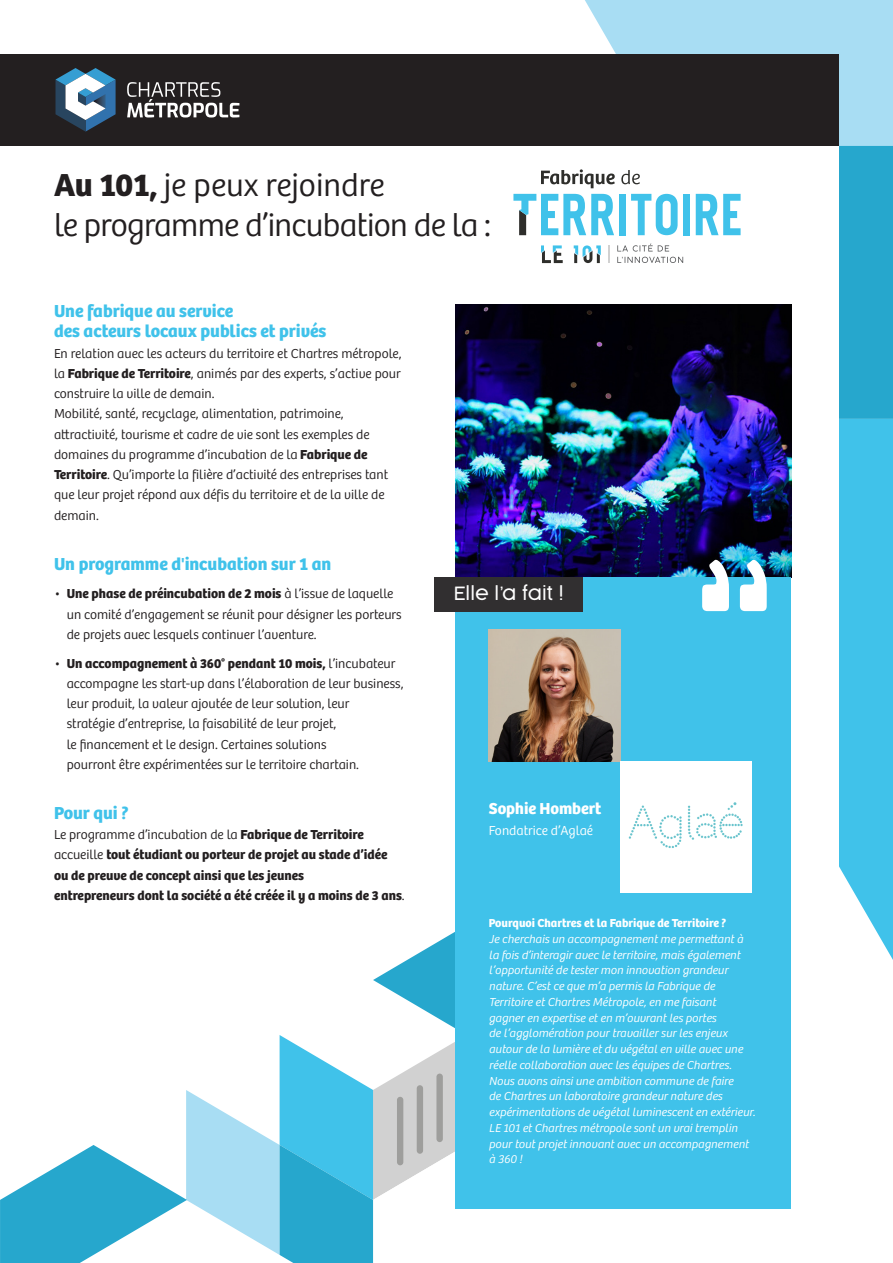
<style>
.page{position:relative;width:893px;height:1263px;background:#fff}
.page>*{position:absolute;margin:0;border:0;box-sizing:border-box;transform-origin:0 0}
.t1{font:300 33px/39.6px "Bree";letter-spacing:-.02em;color:#231f20}
.t2{font:300 18.3px "Cocogoose Pro";color:#fff}
.t3{font:700 18px/20.2px "Bree";color:#40c2ea}
.t4{font:700 16.5px "Bree";color:#fff}
.t5{font:300 13.5px/20.2px "Bree";color:#231f20}
.t6{font:700 13.5px/20.2px "Bree";color:#231f20}
.t7{font:300 13.5px "Bree";color:#fff}
.t8{font:italic 300 12px/15.8px "Bree";color:#fff}
.t9{font:700 12px "Bree";color:#fff}
.s1{font-weight:700}
.s2{font-weight:300}
</style>
<div class="page">
<div style="left:585px;top:0;width:308px;height:146px;background:#a8ddf3"></div>
<div style="left:839px;top:146px;width:54px;height:273px;background:#26a7cd"></div>
<svg style="left:839px;top:419px;width:54px;height:541px;background:#50c7eb"></svg>
<div style="left:54px;top:54px;width:785px;height:1155px;background:#fff"></div>
<svg style="left:0;top:932px;width:466px;height:331px"></svg>
<div style="left:397px;top:1097px;width:6px;height:68px;background:#9e9e9c;border-radius:3px"></div>
<div style="left:417px;top:1085px;width:6px;height:69px;background:#9e9e9c;border-radius:3px"></div>
<div style="left:436px;top:1073px;width:7px;height:69px;background:#9e9e9c;border-radius:3px"></div>
<svg style="left:541px;top:245px;width:22px;height:18px"></svg>
<svg style="left:574px;top:245px;width:27px;height:18px"></svg>
<svg style="left:617px;top:243px;width:66px;height:20px"></svg>
<svg style="left:608px;top:245px;width:2px;height:18px"></svg>
<svg style="left:541px;top:169px;width:74px;height:19px"></svg>
<svg style="left:621px;top:170px;width:19px;height:14px"></svg>
<div style="left:619px;top:194px;width:7px;height:41px;background:#40c2ea"></div>
<svg style="left:631px;top:194px;width:47px;height:41px"></svg>
<div style="left:683px;top:194px;width:7px;height:41px;background:#40c2ea"></div>
<svg style="left:513px;top:194px;width:101px;height:41px"></svg>
<svg style="left:696px;top:194px;width:45px;height:41px"></svg>
<img style="left:455px;top:304px;width:336px;height:273px">
<div style="left:455px;top:577px;width:336px;height:631px;background:#40c2ea"></div>
<div style="left:435px;top:577px;width:148px;height:34px;background:#312f30"></div>
<svg style="left:740px;top:560px;width:27px;height:51px"></svg>
<svg style="left:702px;top:560px;width:27px;height:51px"></svg>
<img style="left:489px;top:630px;width:131px;height:131px">
<div style="left:620px;top:761px;width:132px;height:132px;background:#fff"></div>
<img style="left:628px;top:802px;width:115px;height:46px">
<div style="left:0;top:54px;width:839px;height:91px;background:#231f20"></div>
<svg style="left:0;top:68px;width:116px;height:78px"></svg>
<svg style="left:127px;top:82px;width:112px;height:35px"></svg>
<h1 class="t1" style="left:54px;top:166px;width:439px"><span class="s1">Au 101,</span> je peux rejoindre<br>le programme d’incubation de la :</h1>
<h3 class="t3" style="left:54px;top:301px;width:274px">Une fabrique au service<br>des acteurs locaux publics et privés</h3>
<p class="t5" style="left:54px;top:343px;width:349px">En relation auec les acteurs du territoire et Chartres métropole, la <span class="s1">Fabrique de Territoire</span>, animés par des experts, s’active pour construire la ville de demain.<br>Mobilité, santé, recyclage, alimentation, patrimoine, attractivité, tourisme et cadre de vie sont les exemples de domaines du programme d’incubation de la <span class="s1">Fabrique de Territoire</span>. Qu’importe la filière d’activité des entreprises tant que leur projet répond aux défis du territoire et de la ville de demain.</p>
<h3 class="t3" style="left:54px;top:554px;width:279px">Un programme d'incubation sur 1 an</h3>
<p class="t5" style="left:67px;top:584px;width:336px;text-indent:-13px">• <span class="s1">Une phase de préincubation de 2 mois</span> à l’issue de laquelle un comité d’engagement se réunit pour désigner les porteurs de projets auec lesquels continuer l’aventure.</p>
<p class="t5" style="left:67px;top:653px;width:338px;text-indent:-13px">• <span class="s1">Un accompagnement à 360° pendant 10 mois,</span> l’incubateur accompagne les start-up dans l’élaboration de leur business, leur produit, la valeur ajoutée de leur solution, leur<br>stratégie d’entreprise, la faisabilité de leur projet,<br>le financement et le design. Certaines solutions<br>pourront être expérimentées sur le territoire chartain.</p>
<h3 class="t3" style="left:54px;top:803px;width:76px">Pour qui ?</h3>
<p class="t6" style="left:54px;top:825px;width:352px"><span class="s2">Le programme d’incubation de la</span> Fabrique de Territoire <span class="s2">accueille</span> tout étudiant ou porteur de projet au stade d’idée ou de preuve de concept ainsi que les jeunes<br>entrepreneurs dont la société a été créée il y a moins de 3 ans<span class="s2">.</span></p>
<h2 class="t2" style="left:454px;top:581px;width:111px">Elle l’a fait !</h2>
<p class="t4" style="left:489px;top:799px;width:114px">Sophie Hombert</p>
<p class="t7" style="left:489px;top:823px;width:106px">Fondatrice d’Aglaé</p>
<p class="t9" style="left:489px;top:916px;width:239px">Pourquoi Chartres et la Fabrique de Territoire ?</p>
<p class="t8" style="left:489px;top:931px;width:268px">Je cherchais un accompagnement me permettant à la fois d’interagir avec le territoire, mais également l’opportunité de tester mon innovation grandeur nature. C’est ce que m’a permis la Fabrique de Territoire et Chartres Métropole, en me faisant<br>gagner en expertise et en m’ouvrant les portes<br>de l’agglomération pour travailler sur les enjeux autour de la lumière et du végétal en ville avec une réelle collaboration avec les équipes de Chartres.<br>Nous avons ainsi une ambition commune de faire<br>de Chartres un laboratoire grandeur nature des expérimentations de végétal luminescent en extérieur.<br>LE 101 et Chartres métropole sont un vrai tremplin pour tout projet innovant avec un accompagnement à 360 !</p>
</div>
